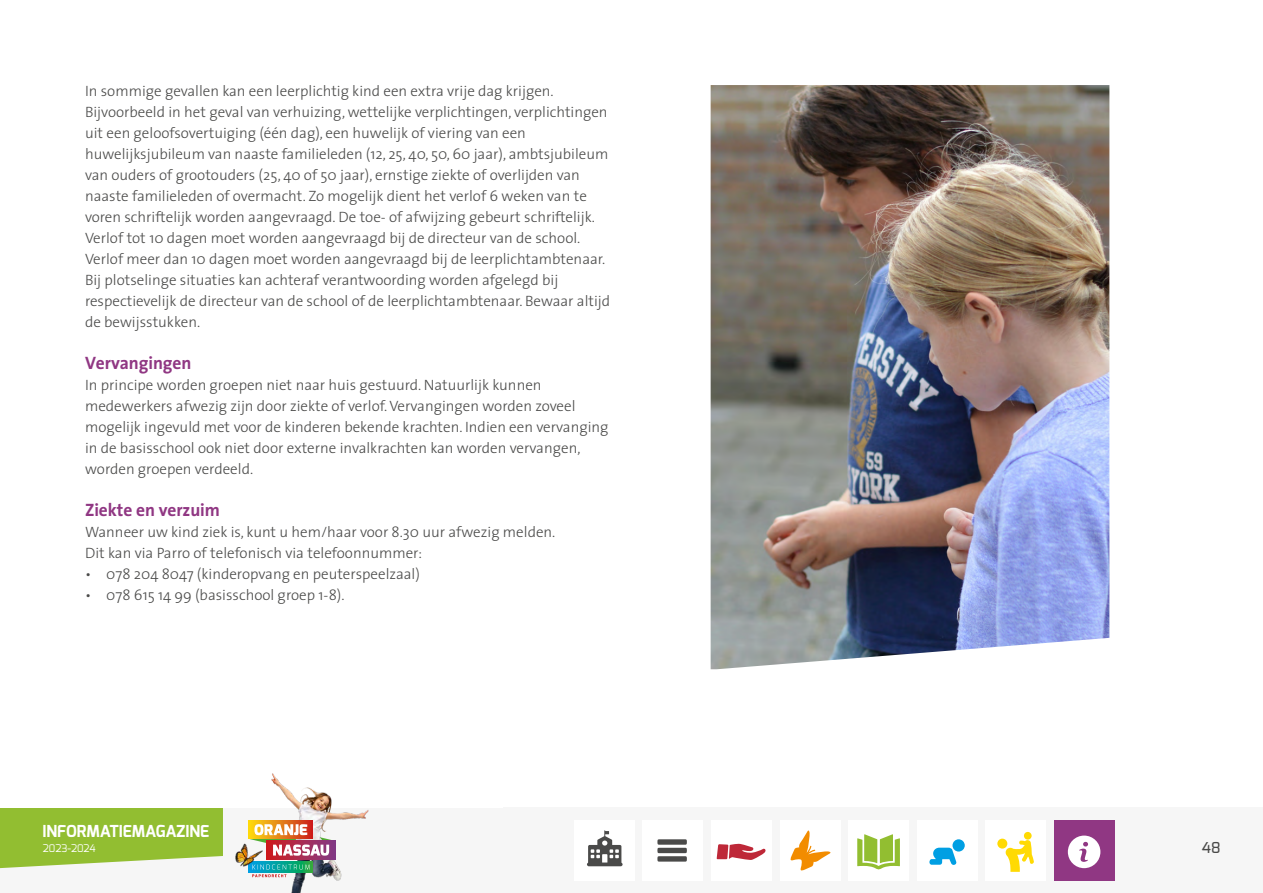
<style>
.page{position:relative;width:1263px;height:893px;background:#fff}
.page>*{position:absolute;margin:0;border:0;box-sizing:border-box;transform-origin:0 0}
.t1{font:700 18px "The Sans";letter-spacing:-.005em;color:#903783}
.t2{font:700 16.5px "Exo";letter-spacing:-.005em;color:#fff}
.t3{font:300 15px/21px "The Sans";color:#4a4a49}
.t4{font:500 15px "Exo";color:#4a4a49}
.t5{font:10.5px "Exo";letter-spacing:-.005em;color:#fff}
</style>
<div class="page">
<div style="left:0;top:808px;width:1263px;height:85px;background:#f6f6f6"></div>
<div style="left:642px;top:820px;width:61px;height:61px;background:#fff"></div>
<div style="left:780px;top:820px;width:60px;height:61px;background:#fff"></div>
<svg style="left:790px;top:830px;width:41px;height:41px"></svg>
<div style="left:848px;top:820px;width:61px;height:61px;background:#fff"></div>
<div style="left:917px;top:820px;width:60px;height:61px;background:#fff"></div>
<div style="left:985px;top:820px;width:61px;height:61px;background:#fff"></div>
<div style="left:1054px;top:820px;width:60px;height:61px;background:#903783"></div>
<svg style="left:657px;top:839px;width:30px;height:23px"></svg>
<div style="left:574px;top:820px;width:61px;height:61px;background:#fff"></div>
<svg style="left:587px;top:830px;width:36px;height:36px"></svg>
<div style="left:711px;top:820px;width:61px;height:61px;background:#fff"></div>
<svg style="left:716px;top:844px;width:50px;height:16px"></svg>
<svg style="left:857px;top:834px;width:43px;height:35px"></svg>
<svg style="left:929px;top:848px;width:27px;height:17px"></svg>
<div style="left:952px;top:839px;width:13px;height:12px;background:#009fe3;border-radius:50%"></div>
<div style="left:997px;top:839px;width:10px;height:10px;background:#ffda03;border-radius:50%"></div>
<svg style="left:1005px;top:840px;width:29px;height:32px"></svg>
<div style="left:1024px;top:832px;width:8px;height:8px;background:#ffda03;border-radius:50%"></div>
<svg style="left:1068px;top:836px;width:32px;height:32px"></svg>
<svg style="left:0;top:808px;width:223px;height:61px;background:#9dc447"></svg>
<img style="left:711px;top:85px;width:398px;height:584px">
<img style="left:268px;top:773px;width:101px;height:120px">
<img style="left:235px;top:843px;width:14px;height:24px">
<img style="left:249px;top:820px;width:86px;height:57px">
<p class="t3" style="left:85px;top:80px;width:527px">In sommige gevallen kan een leerplichtig kind een extra vrije dag krijgen.<br>Bijvoorbeeld in het geval van verhuizing, wettelijke verplichtingen, verplichtingen uit een geloofsovertuiging (één dag), een huwelijk of viering van een huwelijksjubileum van naaste familieleden (12, 25, 40, 50, 60 jaar), ambtsjubileum van ouders of grootouders (25, 40 of 50 jaar), ernstige ziekte of overlijden van naaste familieleden of overmacht. Zo mogelijk dient het verlof 6 weken van te voren schriftelijk worden aangevraagd. De toe- of afwijzing gebeurt schriftelijk.<br>Verlof tot 10 dagen moet worden aangevraagd bij de directeur van de school.<br>Verlof meer dan 10 dagen moet worden aangevraagd bij de leerplichtambtenaar.<br>Bij plotselinge situaties kan achteraf verantwoording worden afgelegd bij respectievelijk de directeur van de school of de leerplichtambtenaar. Bewaar altijd de bewijsstukken.</p>
<p class="t1" style="left:85px;top:348px;width:108px">Vervangingen</p>
<p class="t3" style="left:85px;top:374px;width:525px">In principe worden groepen niet naar huis gestuurd. Natuurlijk kunnen medewerkers afwezig zijn door ziekte of verlof. Vervangingen worden zoveel mogelijk ingevuld met voor de kinderen bekende krachten. Indien een vervanging in de basisschool ook niet door externe invalkrachten kan worden vervangen, worden groepen verdeeld.</p>
<p class="t1" style="left:85px;top:495px;width:136px">Ziekte en verzuim</p>
<p class="t3" style="left:85px;top:521px;width:472px">Wanneer uw kind ziek is, kunt u hem/haar voor 8.30 uur afwezig melden.<br>Dit kan via Parro of telefonisch via telefoonnummer:</p>
<p class="t3" style="left:85px;top:563px;width:336px">• 078 204 8047 (kinderopvang en peuterspeelzaal)</p>
<p class="t3" style="left:85px;top:584px;width:261px">• 078 615 14 99 (basisschool groep 1-8).</p>
<p class="t2" style="left:43px;top:820px;width:168px">INFORMATIEMAGAZINE</p>
<p class="t5" style="left:43px;top:841px;width:54px">2023-2024</p>
<p class="t4" style="left:1202px;top:838px;width:20px">48</p>
</div>
